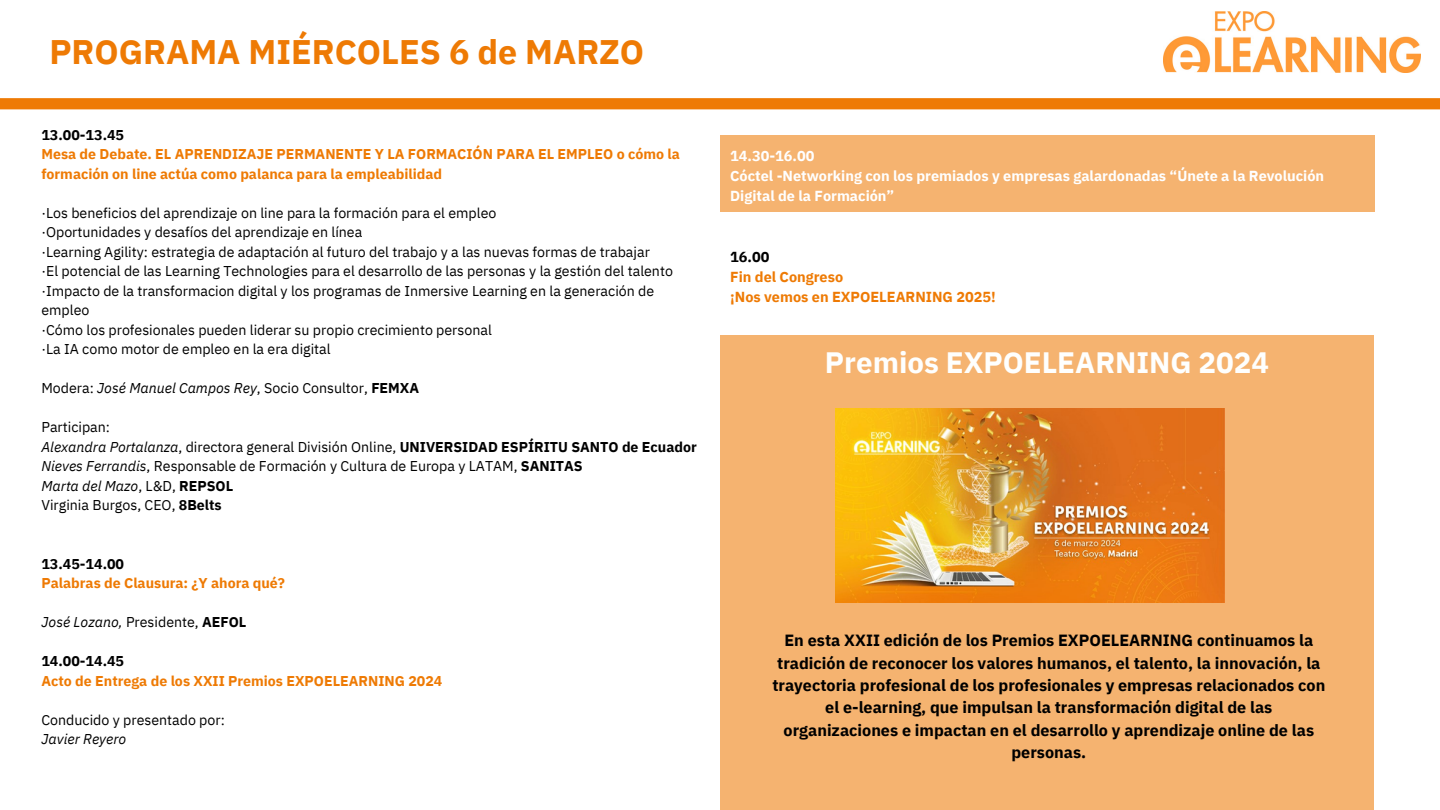
<style>
.page{position:relative;width:1440px;height:810px;background:#fff}
.page>*{position:absolute;margin:0;border:0;box-sizing:border-box;transform-origin:0 0}
.t1{font:700 34px "IBM Plex Sans";color:#ee7a04}
.t2{font:700 29.4px "IBM Plex Sans";color:#fefffe}
.t3{font:700 16.2px/22.3px "IBM Plex Sans";color:#000;text-align:center}
.t4{font:700 14.5px/20.2px "IBM Plex Sans";color:#fff}
.t5{font:700 14.5px/20.2px "IBM Plex Sans";color:#ee7a04}
.t6{font:700 14.5px "IBM Plex Sans";color:#000}
.t7{font:14.2px/19.5px "IBM Plex Sans";color:#000}
.t8{font:700 14.2px/19.5px "IBM Plex Sans";color:#ee7a04}
.t9{font:italic 14.2px "IBM Plex Sans";color:#000}
.t10{font:700 14.2px "IBM Plex Sans";color:#000}
.s1{font-style:italic}
.s2{font-weight:700}
.s3{font-style:normal}
.s4{font-weight:700;font-style:normal}
</style>
<div class="page">
<img style="left:1164px;top:11px;width:256px;height:62px">
<div style="left:0;top:98px;width:1440px;height:11px;background:#ee7a04"></div>
<div style="left:720px;top:135px;width:654px;height:77px;background:#f5b370"></div>
<div style="left:720px;top:336px;width:654px;height:474px;background:#f5b370"></div>
<img style="left:836px;top:408px;width:388px;height:195px">
<h1 class="t1" style="left:49px;top:29px;width:596px">PROGRAMA MIÉRCOLES 6 de MARZO</h1>
<p class="t10" style="left:41px;top:125px;width:84px">13.00-13.45</p>
<p class="t8" style="left:41px;top:144px;width:640px">Mesa de Debate. EL APRENDIZAJE PERMANENTE Y LA FORMACIÓN PARA EL EMPLEO o cómo la formación on line actúa como palanca para la empleabilidad</p>
<p class="t7" style="left:41px;top:203px;width:633px">·Los beneficios del aprendizaje on line para la formación para el empleo<br>·Oportunidades y desafíos del aprendizaje en línea<br>·Learning Agility: estrategia de adaptación al futuro del trabajo y a las nuevas formas de trabajar<br>·El potencial de las Learning Technologies para el desarrollo de las personas y la gestión del talento ·Impacto de la transformacion digital y los programas de Inmersive Learning en la generación de empleo<br>·Cómo los profesionales pueden liderar su propio crecimiento personal<br>·La IA como motor de empleo en la era digital</p>
<p class="t7" style="left:41px;top:378px;width:379px">Modera: <span class="s1">José Manuel Campos Rey</span>, Socio Consultor, <span class="s2">FEMXA</span></p>
<p class="t7" style="left:41px;top:417px;width:657px">Participan:<br><span class="s1">Alexandra Portalanza</span>, directora general División Online, <span class="s2">UNIVERSIDAD ESPÍRITU SANTO de Ecuador </span><span class="s1">Nieves Ferrandis</span>, Responsable de Formación y Cultura de Europa y LATAM, <span class="s2">SANITAS<br></span><span class="s1">Marta del Mazo</span>, L&amp;D, <span class="s2">REPSOL<br></span>Virginia Burgos, CEO, <span class="s2">8Belts</span></p>
<p class="t10" style="left:41px;top:554px;width:84px">13.45-14.00</p>
<p class="t8" style="left:41px;top:573px;width:245px">Palabras de Clausura: ¿Y ahora qué?</p>
<p class="t9" style="left:41px;top:613px;width:207px">José Lozano, <span class="s3">Presidente,</span> <span class="s4">AEFOL</span></p>
<p class="t10" style="left:41px;top:652px;width:84px">14.00-14.45</p>
<p class="t8" style="left:41px;top:671px;width:402px">Acto de Entrega de los XXII Premios EXPOELEARNING 2024</p>
<p class="t7" style="left:41px;top:710px;width:185px">Conducido y presentado por:</p>
<p class="t9" style="left:41px;top:730px;width:86px">Javier Reyero</p>
<p class="t4" style="left:730px;top:145px;width:596px">14.30-16.00<br>Cóctel -Networking con los premiados y empresas galardonadas “Únete a la Revolución<br>Digital de la Formación”</p>
<p class="t6" style="left:730px;top:247px;width:41px">16.00</p>
<p class="t5" style="left:730px;top:267px;width:267px">Fin del Congreso<br>¡Nos vemos en EXPOELEARNING 2025!</p>
<h2 class="t2" style="left:825px;top:343px;width:446px">Premios EXPOELEARNING 2024</h2>
<p class="t3" style="left:772px;top:629px;width:554px">En esta XXII edición de los Premios EXPOELEARNING continuamos la tradición de reconocer los valores humanos, el talento, la innovación, la trayectoria profesional de los profesionales y empresas relacionados con el e-learning, que impulsan la transformación digital de las organizaciones e impactan en el desarrollo y aprendizaje online de las personas.</p>
</div>
